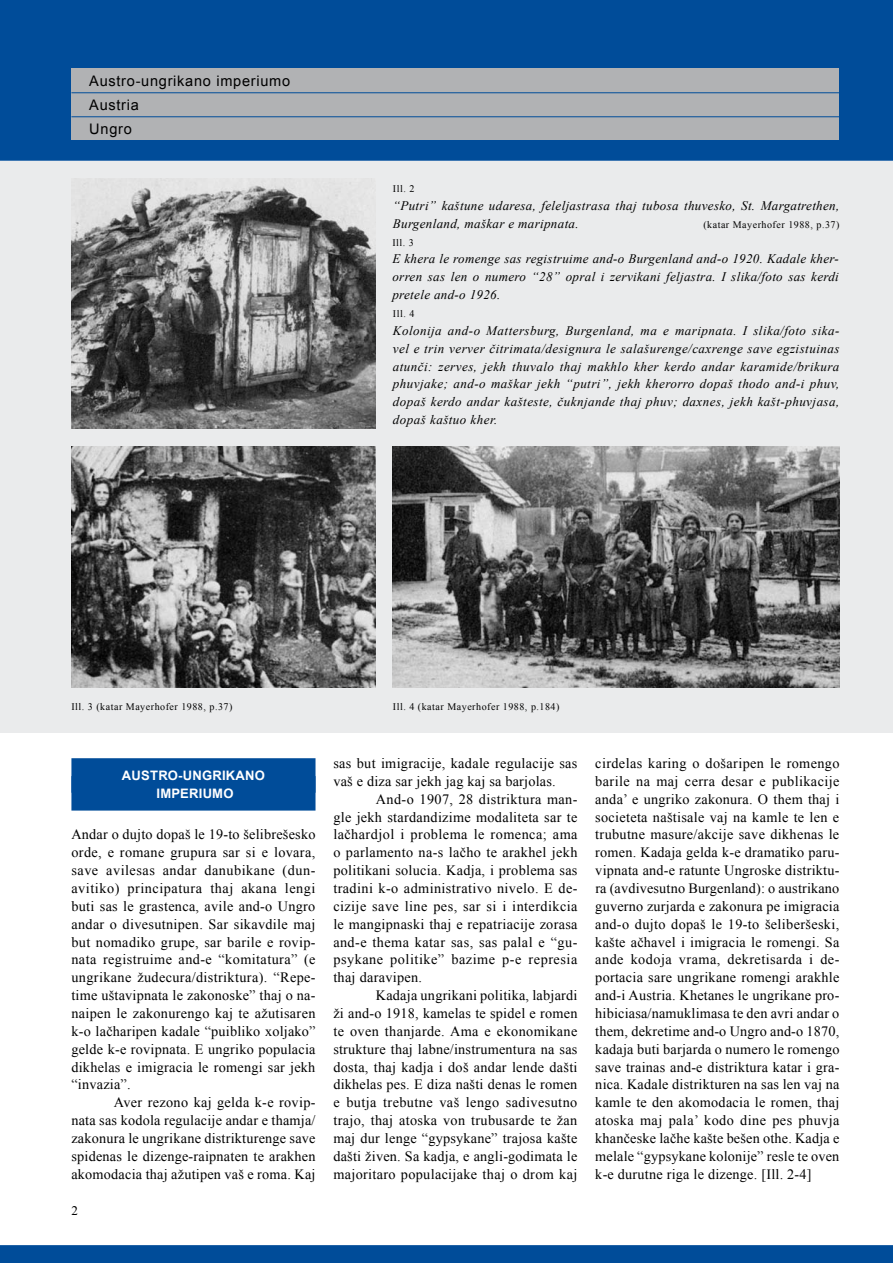
<style>
.page{position:relative;width:893px;height:1263px;background:#fff}
.page>*{position:absolute;margin:0;border:0;box-sizing:border-box;transform-origin:0 0}
.t1{font:14.55px/24px "Arial";letter-spacing:.05em;color:#000}
.t2{font:14.25px/17.9px "Times New Roman";letter-spacing:.015em;color:#000;text-align:justify}
.t3{font:italic 13.05px/17.9px "Times New Roman";letter-spacing:.025em;color:#000;text-align:justify}
.t4{font:700 13.05px/17.9px "Arial";letter-spacing:.015em;color:#fff;text-align:center}
.t5{font:10.05px "Times New Roman";letter-spacing:.05em;color:#000}
</style>
<div class="page">
<div style="left:0;top:0;width:893px;height:161px;background:#004c99"></div>
<div style="left:0;top:161px;width:893px;height:571px;background:#eaebec"></div>
<div style="left:0;top:1245px;width:893px;height:18px;background:#004c99"></div>
<div style="left:71px;top:758px;width:244px;height:35px;background:#004c99"></div>
<div style="left:71px;top:776px;width:244px;height:34px;background:#004c99"></div>
<div style="left:71px;top:68px;width:768px;height:72px;background:#b1b2b4"></div>
<hr style="left:71px;top:92px;width:768px;height:1px;background:#004c99">
<hr style="left:71px;top:116px;width:768px;height:1px;background:#004c99">
<hr style="left:71px;top:140px;width:768px;height:1px;background:#004c99">
<img style="left:71px;top:446px;width:304px;height:242px">
<img style="left:393px;top:446px;width:446px;height:242px">
<img style="left:71px;top:179px;width:304px;height:250px">
<p class="t1" style="left:89px;top:69px;width:202px">Austro-ungrikano imperiumo<br>Austria<br>Ungro</p>
<p class="t5" style="left:393px;top:182px;width:23px">Ill. 2</p>
<p class="t3" style="left:393px;top:196px;width:448px">“Putri” kaštune udaresa, feleljastrasa thaj tubosa thuvesko, St. Margatrethen,<br>Burgenland, maškar e maripnata.</p>
<p class="t5" style="left:703px;top:218px;width:138px">(katar Mayerhofer 1988, p.37)</p>
<p class="t5" style="left:392px;top:235px;width:23px">Ill. 3</p>
<p class="t3" style="left:392px;top:250px;width:448px">E khera le romenge sas registruime and-o Burgenland and-o 1920. Kadale kher&shy;orren sas len o numero “28” opral i zervikani feljastra. I slika/foto sas kerdi pretele and-o 1926.</p>
<p class="t5" style="left:393px;top:307px;width:23px">Ill. 4</p>
<p class="t3" style="left:393px;top:321px;width:448px">Kolonija and-o Mattersburg, Burgenland, ma e maripnata. I slika/foto sika&shy;vel e trin verver čitrimata/designura le salašurenge/caxrenge save egzistuinas atunči: zerves, jekh thuvalo thaj makhlo kher kerdo andar karamide/brikura phuvjake; and-o maškar jekh “putri”, jekh kherorro dopaš thodo and-i phuv, dopaš kerdo andar kašteste, čuknjande thaj phuv; daxnes, jekh kašt-phuvjasa, dopaš kaštuo kher.</p>
<p class="t5" style="left:71px;top:700px;width:163px">Ill. 3 (katar Mayerhofer 1988, p.37)</p>
<p class="t5" style="left:393px;top:700px;width:168px">Ill. 4 (katar Mayerhofer 1988, p.184)</p>
<p class="t4" style="left:122px;top:767px;width:144px">AUSTRO-UNGRIKANO<br>IMPERIUMO</p>
<p class="t2" style="left:71px;top:825px;width:246px">Andar o dujto dopaš le 19-to šelibrešesko orde, e romane grupura sar si e lovara, save avilesas andar danubikane (dun&shy;avitiko) principatura thaj akana lengi buti sas le grastenca, avile and-o Ungro andar o divesutnipen. Sar sikavdile maj but nomadiko grupe, sar barile e rovip&shy;nata registruime and-e “komitatura” (e ungrikane žudecura/distriktura). “Repe&shy;time uštavipnata le zakonoske” thaj o na&shy;naipen le zakonurengo kaj te ažutisaren k-o lačharipen kadale “puibliko xoljako” gelde k-e rovipnata. E ungriko populacia dikhelas e imigracia le romengi sar jekh “invazia”.</p>
<p class="t2" style="left:71px;top:1093px;width:246px;text-indent:43px">Aver rezono kaj gelda k-e rovip&shy;nata sas kodola regulacije andar e thamja/ zakonura le ungrikane distrikturenge save spidenas le dizenge-raipnaten te arakhen akomodacia thaj ažutipen vaš e roma. Kaj</p>
<p class="t2" style="left:333px;top:754px;width:246px">sas but imigracije, kadale regulacije sas vaš e diza sar jekh jag kaj sa barjolas.</p>
<p class="t2" style="left:333px;top:790px;width:246px;text-indent:43px">And-o 1907, 28 distriktura man&shy;gle jekh stardandizime modaliteta sar te lačhardjol i problema le romenca; ama o parlamento na-s lačho te arakhel jekh politikani solucia. Kadja, i problema sas tradini k-o administrativo nivelo. E de&shy;cizije save line pes, sar si i interdikcia le mangipnaski thaj e repatriacije zorasa and-e thema katar sas, sas palal e “gu&shy;psykane politike” bazime p-e represia thaj daravipen.</p>
<p class="t2" style="left:333px;top:986px;width:246px;text-indent:43px">Kadaja ungrikani politika, labjardi ži and-o 1918, kamelas te spidel e romen te oven thanjarde. Ama e ekonomikane strukture thaj labne/instrumentura na sas dosta, thaj kadja i doš andar lende dašti dikhelas pes. E diza našti denas le romen e butja trebutne vaš lengo sadivesutno trajo, thaj atoska von trubusarde te žan maj dur lenge “gypsykane” trajosa kašte dašti živen. Sa kadja, e angli-godimata le majoritaro populacijake thaj o drom kaj</p>
<p class="t2" style="left:595px;top:754px;width:246px">cirdelas karing o došaripen le romengo barile na maj cerra desar e publikacije anda’ e ungriko zakonura. O them thaj i societeta naštisale vaj na kamle te len e trubutne masure/akcije save dikhenas le romen. Kadaja gelda k-e dramatiko paru&shy;vipnata and-e ratunte Ungroske distriktu&shy;ra (avdivesutno Burgenland): o austrikano guverno zurjarda e zakonura pe imigracia and-o dujto dopaš le 19-to šeliberšeski, kašte ačhavel i imigracia le romengi. Sa ande kodoja vrama, dekretisarda i de&shy;portacia sare ungrikane romengi arakhle and-i Austria. Khetanes le ungrikane pro&shy;hibiciasa/namuklimasa te den avri andar o them, dekretime and-o Ungro and-o 1870, kadaja buti barjarda o numero le romengo save trainas and-e distriktura katar i gra&shy;nica. Kadale distrikturen na sas len vaj na kamle te den akomodacia le romen, thaj atoska maj pala’ kodo dine pes phuvja khančeske lačhe kašte bešen othe. Kadja e melale “gypsykane kolonije” resle te oven k-e durutne riga le dizenge. [Ill. 2-4]</p>
</div>
